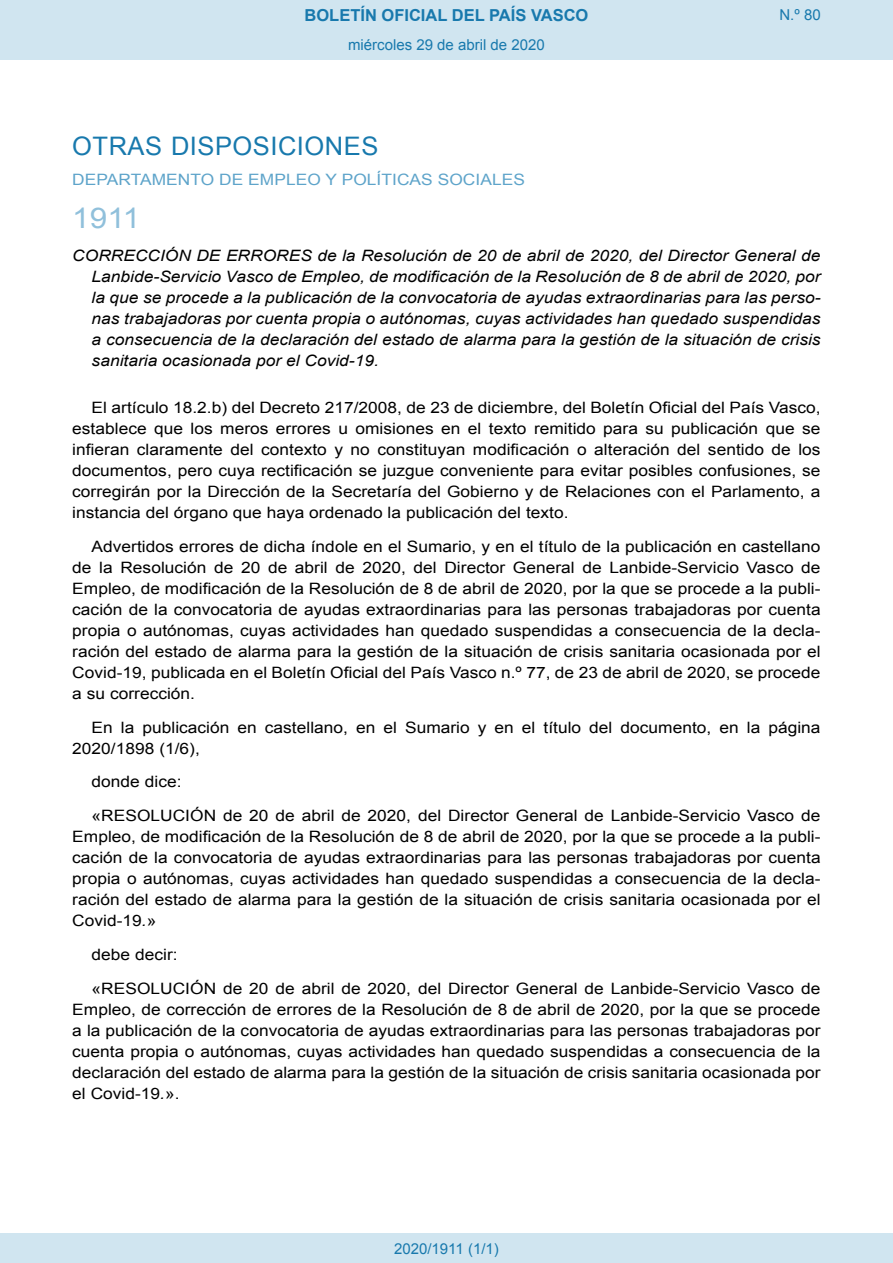
<style>
.page{position:relative;width:893px;height:1263px;background:#fff}
.page>*{position:absolute;margin:0;border:0;box-sizing:border-box;transform-origin:0 0}
.BOPVOrden{font:28.5px "Arial";color:#90c0db;scale:1.11 1}
.BOPVSeccion{font:25.5px "Arial";letter-spacing:.02em;color:#1879ad}
.t1{font:700 16.5px "Arial";color:#1879ad}
.BOPVDetalle{font:15.6px/21px "Arial";color:#000;text-align:justify;scale:1.11 1}
.BOPVTitulo{font:italic 15.6px/21px "Arial";color:#000;text-align:justify;scale:1.11 1}
.BOPVOrganismo{font:15.6px "Arial";letter-spacing:.005em;color:#5ea4ca;scale:1.11 1}
.Paginacion_Centro{font:15px "Arial";color:#1879ad}
.s1{font-style:italic}
</style>
<div class="page">
<div style="left:0;top:0;width:893px;height:60px;background:#d0e5f0"></div>
<div style="left:0;top:1233px;width:893px;height:30px;background:#d0e5f0"></div>
<p class="t1" style="left:305px;top:4px;width:285px">BOLETÍN OFICIAL DEL PAÍS VASCO</p>
<p class="Paginacion_Centro" style="left:348px;top:35px;width:198px">miércoles 29 de abril de 2020</p>
<p class="Paginacion_Centro" style="left:779px;top:5px;width:43px">N.º 80</p>
<p class="BOPVSeccion" style="left:72px;top:129px;width:308px">OTRAS DISPOSICIONES</p>
<p class="BOPVOrganismo" style="left:72px;top:169px;width:409px">DEPARTAMENTO DE EMPLEO Y POLÍTICAS SOCIALES</p>
<p class="BOPVOrden" style="left:72px;top:199px;width:63px">1911</p>
<p class="BOPVTitulo" style="left:92px;top:246px;width:658px;text-indent:-19px">CORRECCIÓN DE ERRORES de la Resolución de 20 de abril de 2020, del Director General de Lanbide-Servicio Vasco de Empleo, de modificación de la Resolución de 8 de abril de 2020, por la que se procede a la publicación de la convocatoria de ayudas extraordinarias para las perso&shy;nas trabajadoras por cuenta propia o autónomas, cuyas actividades han quedado suspendidas a consecuencia de la declaración del estado de alarma para la gestión de la situación de crisis sanitaria ocasionada por el Covid-19.</p>
<p class="BOPVDetalle" style="left:72px;top:397px;width:676px;text-indent:19px">El artículo 18.2.b) del Decreto 217/2008, de 23 de diciembre, del Boletín Oficial del País Vasco, establece que los meros errores u omisiones en el texto remitido para su publicación que se infieran claramente del contexto y no constituyan modificación o alteración del sentido de los documentos, pero cuya rectificación se juzgue conveniente para evitar posibles confusiones, se corregirán por la Dirección de la Secretaría del Gobierno y de Relaciones con el Parlamento, a instancia del órgano que haya ordenado la publicación del texto.</p>
<p class="BOPVDetalle" style="left:72px;top:536px;width:676px;text-indent:19px">Advertidos errores de dicha índole en el Sumario, y en el título de la publicación en castellano de la Resolución de 20 de abril de 2020, del Director General de Lanbide-Servicio Vasco de Empleo, de modificación de la Resolución de 8 de abril de 2020, por la que se procede a la publi&shy;cación de la convocatoria de ayudas extraordinarias para las personas trabajadoras por cuenta propia o autónomas, cuyas actividades han quedado suspendidas a consecuencia de la decla&shy;ración del estado de alarma para la gestión de la situación de crisis sanitaria ocasionada por el Covid-19, publicada en el Boletín Oficial del País Vasco n.º 77, de 23 de abril de 2020, se procede a su corrección.</p>
<p class="BOPVDetalle" style="left:72px;top:717px;width:676px;text-indent:19px">En la publicación en castellano, en el Sumario y en el título del documento, en la página<br>2020/1898 (1/6),</p>
<p class="BOPVDetalle" style="left:92px;top:771px;width:83px">donde dice:</p>
<p class="BOPVDetalle" style="left:72px;top:805px;width:676px;text-indent:19px">«RESOLUCIÓN de 20 de abril de 2020, del Director General de Lanbide-Servicio Vasco de Empleo, de modificación de la Resolución de 8 de abril de 2020, por la que se procede a la publi&shy;cación de la convocatoria de ayudas extraordinarias para las personas trabajadoras por cuenta propia o autónomas, cuyas actividades han quedado suspendidas a consecuencia de la decla&shy;ración del estado de alarma para la gestión de la situación de crisis sanitaria ocasionada por el Covid-19<span class="s1">.</span>»</p>
<p class="BOPVDetalle" style="left:92px;top:944px;width:79px">debe decir:</p>
<p class="BOPVDetalle" style="left:72px;top:978px;width:676px;text-indent:19px">«RESOLUCIÓN de 20 de abril de 2020, del Director General de Lanbide-Servicio Vasco de Empleo, de corrección de errores de la Resolución de 8 de abril de 2020, por la que se procede a la publicación de la convocatoria de ayudas extraordinarias para las personas trabajadoras por cuenta propia o autónomas, cuyas actividades han quedado suspendidas a consecuencia de la declaración del estado de alarma para la gestión de la situación de crisis sanitaria ocasionada por el Covid-19<span class="s1">.</span>».</p>
<p class="Paginacion_Centro" style="left:394px;top:1238px;width:106px">2020/1911 (1/1)</p>
</div>
